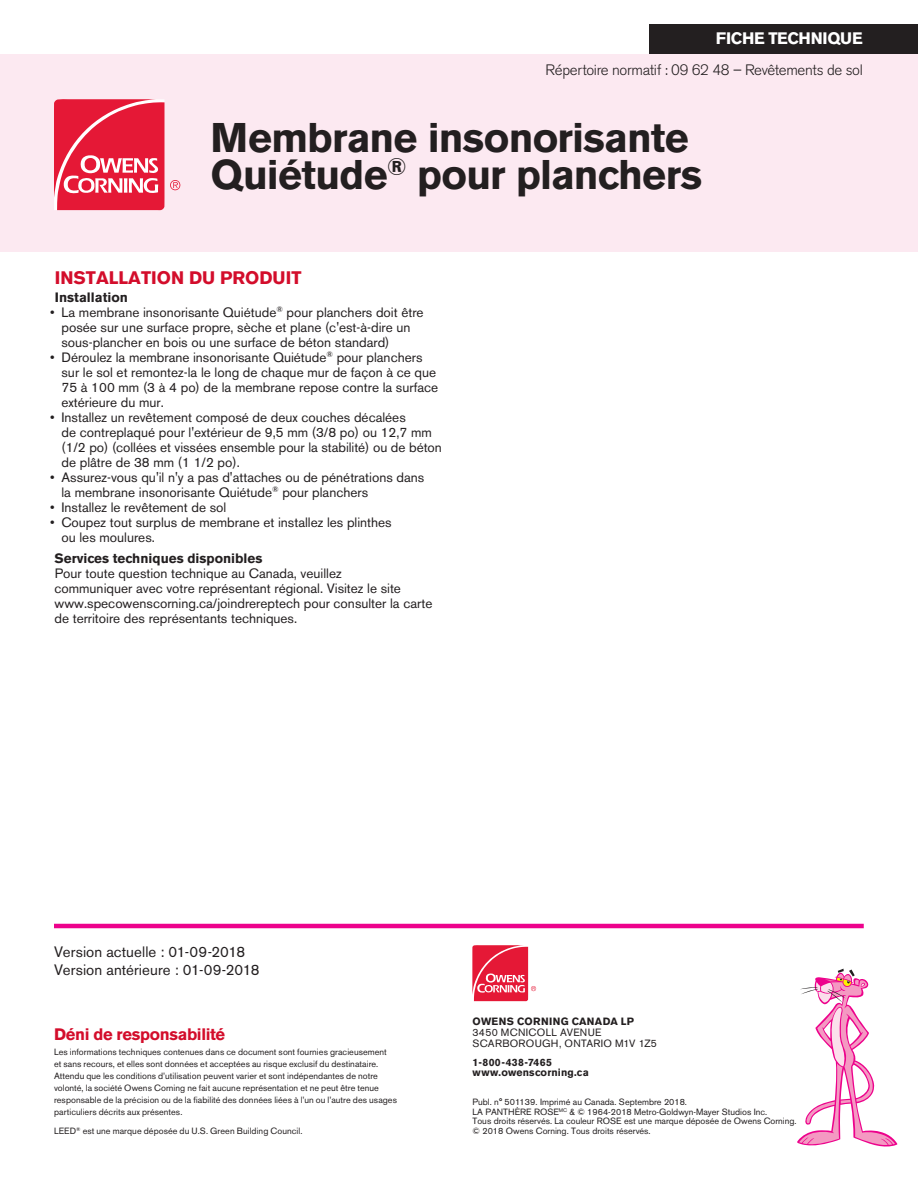
<style>
.page{position:relative;width:918px;height:1188px;background:#fff}
.page>*{position:absolute;margin:0;border:0;box-sizing:border-box;transform-origin:0 0}
.t1{font:700 41.1px/37px "Akzidenz Grotesk BE";letter-spacing:-.02em;color:#231f20}
.SUBHEAD{font:700 18px "Akzidenz Grotesk BE";color:#d30d2b}
.SUBHEAD-2{font:700 16.5px "Akzidenz Grotesk BE";letter-spacing:-.02em;color:#d30d2b}
.t2{font:700 16.5px "Akzidenz Grotesk BE";letter-spacing:-.015em;color:#fff}
.BODY{font:15px "Akzidenz Grotesk BE";letter-spacing:.01em;color:#231f20}
.t3{font:300 15px "Akzidenz Grotesk BE";letter-spacing:-.02em;color:#231f20}
.SUBHEAD-3{font:13.5px/15px "Akzidenz Grotesk BE";color:#231f20}
.SUBHEAD-4{font:700 13.5px "Akzidenz Grotesk BE";color:#231f20}
.BODY-2{font:700 13.5px "Akzidenz Grotesk BE";color:#231f20}
.t4{font:10.5px/11.2px "Akzidenz Grotesk BE";letter-spacing:.03em;color:#231f20}
.t5{font:700 10.5px/9.8px "Akzidenz Grotesk BE";letter-spacing:.02em;color:#231f20}
.Disclaimer{font:9px/12px "Akzidenz Grotesk BE";letter-spacing:.005em;color:#231f20}
.s1{font-weight:700}
</style>
<div class="page">
<div style="left:650px;top:24px;width:268px;height:48px;background:#231f20"></div>
<div style="left:0;top:54px;width:918px;height:197px;background:#fce9f1"></div>
<svg style="left:54px;top:99px;width:126px;height:111px;background:#eb5068"></svg>
<hr style="left:54px;top:924px;width:810px;height:4px;background:#ed028c">
<svg style="left:797px;top:969px;width:101px;height:178px"></svg>
<svg style="left:472px;top:945px;width:64px;height:56px"></svg>
<p class="t2" style="left:716px;top:29px;width:148px">FICHE TECHNIQUE</p>
<p class="t3" style="left:546px;top:61px;width:319px">Répertoire normatif : 09 62 48 – Revêtements de sol</p>
<h1 class="t1" style="left:211px;top:119px;width:493px">Membrane insonorisante<br>Quiétude<sup>®</sup> pour planchers</h1>
<p class="SUBHEAD" style="left:55px;top:267px;width:248px">INSTALLATION DU PRODUIT</p>
<p class="BODY-2" style="left:55px;top:289px;width:75px">Installation</p>
<p class="SUBHEAD-3" style="left:50px;top:304px;width:375px;text-align:center">• La membrane insonorisante Quiétude<sup>®</sup> pour planchers doit être posée sur une surface propre, sèche et plane (c'est-à-dire un</p>
<p class="SUBHEAD-3" style="left:62px;top:334px;width:329px">sous-plancher en bois ou une surface de béton standard)</p>
<p class="SUBHEAD-3" style="left:62px;top:349px;width:378px;text-indent:-11px">• Déroulez la membrane insonorisante Quiétude<sup>®</sup> pour planchers sur le sol et remontez-la le long de chaque mur de façon à ce que 75 à 100 mm (3 à 4 po) de la membrane repose contre la surface extérieure du mur.</p>
<p class="SUBHEAD-3" style="left:50px;top:409px;width:357px">• Installez un revêtement composé de deux couches décalées</p>
<p class="SUBHEAD-3" style="left:62px;top:424px;width:382px">de contreplaqué pour l'extérieur de 9,5 mm (3/8 po) ou 12,7 mm (1/2 po) (collées et vissées ensemble pour la stabilité) ou de béton de plâtre de 38 mm (1 1/2 po).</p>
<p class="SUBHEAD-3" style="left:50px;top:469px;width:376px">• Assurez-vous qu'il n'y a pas d'attaches ou de pénétrations dans</p>
<p class="SUBHEAD-3" style="left:62px;top:484px;width:308px">la membrane insonorisante Quiétude<sup>®</sup> pour planchers</p>
<p class="SUBHEAD-3" style="left:50px;top:499px;width:178px">• Installez le revêtement de sol</p>
<p class="SUBHEAD-3" style="left:50px;top:514px;width:343px">• Coupez tout surplus de membrane et installez les plinthes</p>
<p class="SUBHEAD-3" style="left:62px;top:529px;width:95px">ou les moulures.</p>
<p class="SUBHEAD-4" style="left:55px;top:550px;width:209px">Services techniques disponibles</p>
<p class="SUBHEAD-3" style="left:54px;top:565px;width:348px">Pour toute question technique au Canada, veuillez communiquer avec votre représentant régional. Visitez le site</p>
<p class="SUBHEAD-3" style="left:54px;top:595px;width:379px">www.specowenscorning.ca/joindrereptech pour consulter la carte de territoire des représentants techniques.</p>
<p class="BODY" style="left:54px;top:943px;width:192px">Version actuelle : 01-09-2018</p>
<p class="BODY" style="left:54px;top:961px;width:207px">Version antérieure : 01-09-2018</p>
<p class="SUBHEAD-2" style="left:54px;top:1025px;width:173px">Déni de responsabilité</p>
<p class="Disclaimer" style="left:54px;top:1046px;width:345px">Les informations techniques contenues dans ce document sont fournies gracieusement<br>et sans recours, et elles sont données et acceptées au risque exclusif du destinataire.<br>Attendu que les conditions d’utilisation peuvent varier et sont indépendantes de notre volonté, la société Owens Corning ne fait aucune représentation et ne peut être tenue responsable de la précision ou de la fiabilité des données liées à l’un ou l’autre des usages particuliers décrits aux présentes.</p>
<p class="Disclaimer" style="left:54px;top:1125px;width:250px">LEED<sup>®</sup> est une marque déposée du U.S. Green Building Council.</p>
<p class="t4" style="left:473px;top:1016px;width:186px"><span class="s1">OWENS CORNING CANADA LP<br></span>3450 MCNICOLL AVENUE<br>SCARBOROUGH, ONTARIO M1V 1Z5</p>
<p class="t5" style="left:473px;top:1058px;width:118px">1-800-438-7465 www.owenscorning.ca</p>
<p class="Disclaimer" style="left:473px;top:1097px;width:326px;line-height:9.8px">Publ. n° 501139. Imprimé au Canada. Septembre 2018.<br>LA PANTHÈRE ROSE<sup>MC</sup> &amp; © 1964-2018 Metro-Goldwyn-Mayer Studios Inc.<br>Tous droits réservés. La couleur ROSE est une marque déposée de Owens Corning. © 2018 Owens Corning. Tous droits réservés.</p>
</div>
